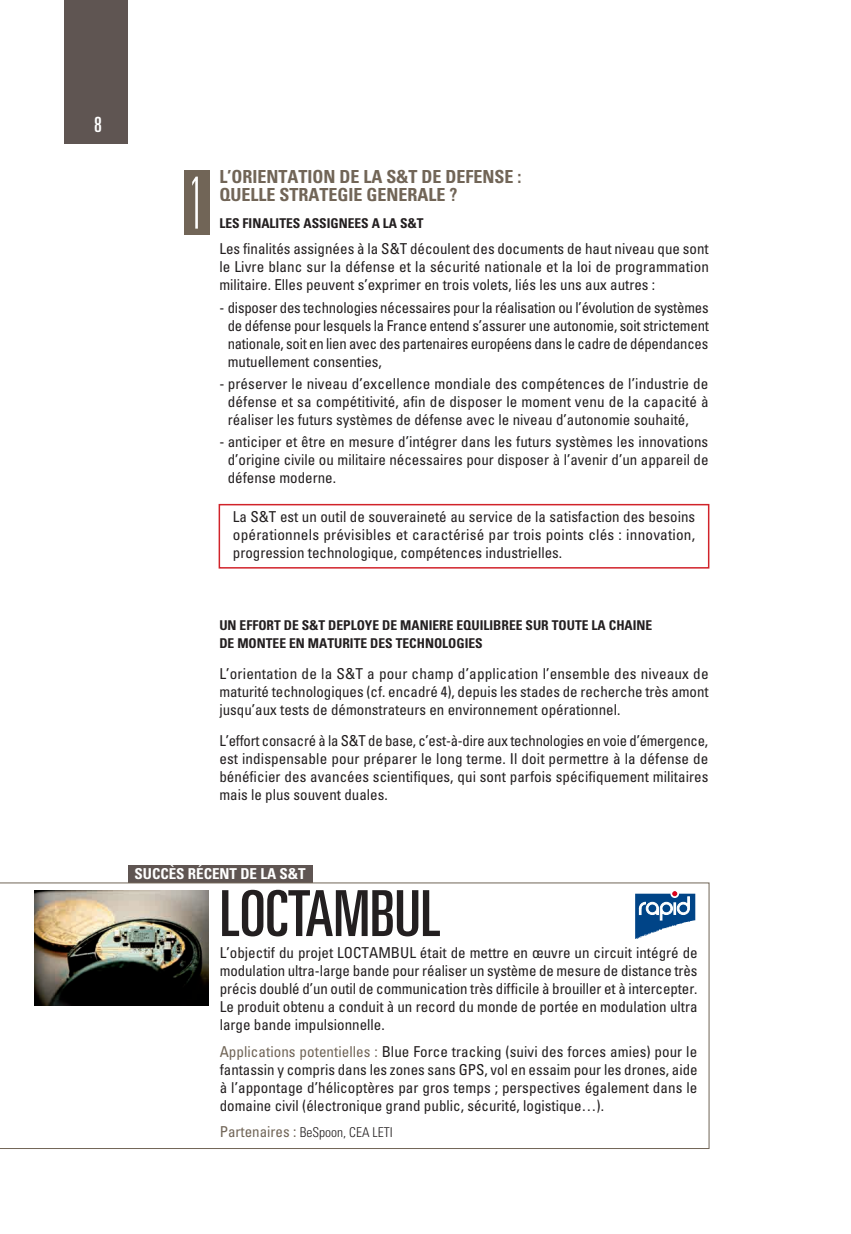
<style>
.page{position:relative;width:851px;height:1234px;background:#fff}
.page>*{position:absolute;margin:0;border:0;box-sizing:border-box;transform-origin:0 0}
.t1{font:100 ultra-condensed 72px "Univers LT Std";color:#fff}
.t2{font:ultra-condensed 63.45px "Univers LT Std";color:#231f20}
.t3{font:ultra-condensed 21px "Univers LT Std";color:#fff}
.t4{font:700 condensed 18px/18px "Univers LT Std";color:#716557}
.t5{font:condensed 15px/18px "Univers LT Std";color:#231f20;text-align:justify}
.t6{font:700 condensed 15px "Univers LT Std";color:#fff}
.t7{font:700 condensed 13.5px/18px "Univers LT Std";color:#231f20}
.t8{font:300 condensed 13.5px "Univers LT Std";color:#231f20}
.s1{color:#716557}
.s2{font-weight:400;font-size:15px;color:#716557}
</style>
<div class="page">
<div style="left:218px;top:504px;width:491px;height:64px;border:2px solid #d1232a"></div>
<div style="left:64px;top:0;width:64px;height:144px;background:#5f5552"></div>
<div style="left:183px;top:170px;width:26px;height:65px;background:#716557"></div>
<div style="left:128px;top:865px;width:184px;height:17px;background:#5f5552"></div>
<svg style="left:0;top:882px;width:709px;height:266px"></svg>
<h3 class="t3" style="left:94px;top:113px;width:9px">8</h3>
<h1 class="t1" style="left:188px;top:166px;width:18px">1</h1>
<p class="t4" style="left:219px;top:168px;width:303px">L’ORIENTATION DE LA S&amp;T DE DEFENSE :<br>QUELLE STRATEGIE GENERALE ?</p>
<p class="t7" style="left:219px;top:214px;width:206px">LES FINALITES ASSIGN EES A LA S&amp;T</p>
<p class="t5" style="left:219px;top:240px;width:491px">Les finalités assignées à la S&amp;T découlent des documents de haut niveau que sont le Livre blanc sur la défense et la sécurité nationale et la loi de programmation militaire. Elles peuvent s’exprimer en trois volets, liés les uns aux autres :</p>
<p class="t5" style="left:228px;top:298px;width:483px;text-indent:-8px">- disposer des technologies nécessaires pour la réalisation ou l’évolution de systèmes de défense pour lesquels la France entend s’assurer une autonomie, soit strictement nationale, soit en lien avec des partenaires européens dans le cadre de dépendances mutuellement consenties,</p>
<p class="t5" style="left:228px;top:374px;width:482px;text-indent:-8px">- préserver le niveau d’excellence mondiale des compétences de l’industrie de défense et sa compétitivité, afin de disposer le moment venu de la capacité à réaliser les futurs systèmes de défense avec le niveau d’autonomie souhaité,</p>
<p class="t5" style="left:228px;top:432px;width:482px;text-indent:-8px">- anticiper et être en mesure d’intégrer dans les futurs systèmes les innovations d’origine civile ou militaire nécessaires pour disposer à l’avenir d’un appareil de défense moderne.</p>
<p class="t5" style="left:233px;top:507px;width:463px">La S&amp;T est un outil de souveraineté au service de la satisfaction des besoins opérationnels prévisibles et caractérisé par trois points clés : innovation, progression technologique, compétences industrielles.</p>
<p class="t7" style="left:219px;top:616px;width:434px">UN EFFORT DE S&amp;T DEPLOYE DE MANIERE EQUILIBREE SUR TOUTE LA CHAINE<br>DE MONTEE EN MATURITE DES TECHNOLOGIES</p>
<p class="t5" style="left:219px;top:664px;width:490px">L’orientation de la S&amp;T a pour champ d’application l’ensemble des niveaux de maturité technologiques (cf. encadré 4), depuis les stades de recherche très amont jusqu’aux tests de démonstrateurs en environnement opérationnel.</p>
<p class="t5" style="left:219px;top:731px;width:490px">L’effort consacré à la S&amp;T de base, c’est-à-dire aux technologies en voie d’émergence, est indispensable pour préparer le long terme. Il doit permettre à la défense de bénéficier des avancées scientifiques, qui sont parfois spécifiquement militaires mais le plus souvent duales.</p>
<p class="t6" style="left:134px;top:864px;width:172px">SUCCÈS RÉCENT DE LA S&amp;T</p>
<h2 class="t2" style="left:220px;top:877px;width:222px">LOCTAMBUL</h2>
<p class="t5" style="left:220px;top:943px;width:479px">L’objectif du projet LOCTAMBUL était de mettre en œuvre un circuit intégré de modulation ultra-large bande pour réaliser un système de mesure de distance très précis doublé d’un outil de communication très difficile à brouiller et à intercepter.<br>Le produit obtenu a conduit à un record du monde de portée en modulation ultra large bande impulsionnelle.</p>
<p class="t5" style="left:220px;top:1041px;width:479px"><span class="s1">Applications potentielles :</span> Blue Force tracking (suivi des forces amies) pour le fantassin y compris dans les zones sans GPS, vol en essaim pour les drones, aide à l’appontage d’hélicoptères par gros temps ; perspectives également dans le domaine civil (électronique grand public, sécurité, logistique…).</p>
<p class="t8" style="left:220px;top:1123px;width:174px"><span class="s2">Partenaires :</span> BeSpoon, CEA LETI</p>
</div>
